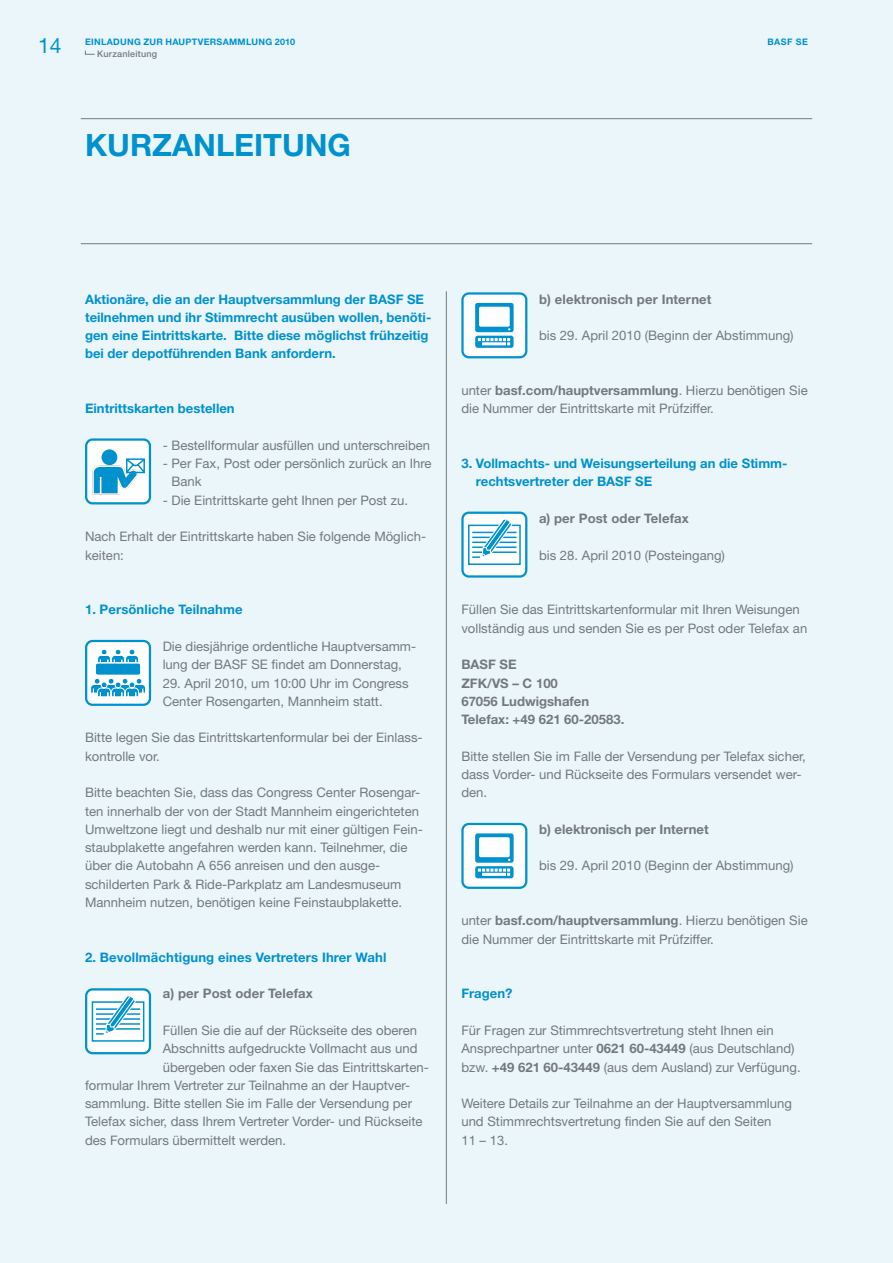
<style>
.page{position:relative;width:893px;height:1263px;background:#ebf6fb}
.page>*{position:absolute;margin:0;border:0;box-sizing:border-box;transform-origin:0 0}
.t1{font:700 30.75px "Helvetica Finanz Std";color:#0091cf}
.t2{font:21px "Helvetica Finanz Std";color:#0091cf}
.t3{font:13.2px/18.3px "Helvetica Finanz Std";color:#72797f}
.t4{font:700 13.2px/18.3px "Helvetica Finanz Std";color:#0091cf}
.t5{font:700 13.2px/18.3px "Helvetica Finanz Std";color:#72797f}
.t6{font:700 9px "Helvetica Finanz Std";letter-spacing:.03em;color:#0091cf}
.t7{font:500 9px "Helvetica Finanz Std";letter-spacing:.025em;color:#72797f}
.s1{font-weight:700}
</style>
<div class="page">
<svg style="left:85px;top:50px;width:10px;height:5px"></svg>
<hr style="left:81px;top:118px;width:731px;height:1px;background:#72797f">
<hr style="left:81px;top:243px;width:731px;height:1px;background:#72797f">
<div style="left:85px;top:640px;width:66px;height:66px;background:#fff;border:2px solid #0091cf;border-radius:6px"></div>
<svg style="left:90px;top:678px;width:56px;height:19px"></svg>
<svg style="left:98px;top:649px;width:41px;height:13px"></svg>
<div style="left:95px;top:662px;width:47px;height:14px;background:#0091cf;border:2px solid #fff;border-radius:2px"></div>
<div style="left:86px;top:440px;width:64px;height:63px;background:#fff;border-radius:6px"></div>
<div style="left:85px;top:438px;width:66px;height:66px;border:2px solid #0091cf;border-radius:6px"></div>
<svg style="left:92px;top:449px;width:53px;height:46px"></svg>
<div style="left:462px;top:293px;width:64px;height:64px;background:#fff;border-radius:6px"></div>
<div style="left:461px;top:292px;width:66px;height:66px;border:2px solid #0091cf;border-radius:6px"></div>
<svg style="left:475px;top:303px;width:39px;height:45px"></svg>
<div style="left:86px;top:989px;width:64px;height:64px;background:#fff;border-radius:6px"></div>
<div style="left:85px;top:988px;width:66px;height:66px;border:2px solid #0091cf;border-radius:6px"></div>
<div style="left:92px;top:1001px;width:52px;height:41px;background:#fff;border:2px solid #0091cf"></div>
<hr style="left:96px;top:1008px;width:44px;height:2px;background:#0091cf">
<hr style="left:96px;top:1013px;width:44px;height:2px;background:#0091cf">
<hr style="left:96px;top:1018px;width:44px;height:2px;background:#0091cf">
<hr style="left:96px;top:1023px;width:44px;height:2px;background:#0091cf">
<hr style="left:96px;top:1028px;width:44px;height:2px;background:#0091cf">
<svg style="left:96px;top:995px;width:40px;height:39px"></svg>
<div style="left:462px;top:513px;width:64px;height:63px;background:#fff;border-radius:6px"></div>
<div style="left:461px;top:512px;width:66px;height:66px;border:2px solid #0091cf;border-radius:6px"></div>
<div style="left:468px;top:525px;width:53px;height:40px;background:#fff;border:2px solid #0091cf"></div>
<hr style="left:472px;top:532px;width:44px;height:1px;background:#0091cf">
<hr style="left:472px;top:537px;width:44px;height:1px;background:#0091cf">
<hr style="left:472px;top:541px;width:44px;height:2px;background:#0091cf">
<hr style="left:472px;top:546px;width:44px;height:2px;background:#0091cf">
<hr style="left:472px;top:551px;width:44px;height:2px;background:#0091cf">
<svg style="left:472px;top:519px;width:40px;height:39px"></svg>
<div style="left:462px;top:824px;width:64px;height:64px;background:#fff;border-radius:6px"></div>
<div style="left:461px;top:823px;width:66px;height:66px;border:2px solid #0091cf;border-radius:6px"></div>
<svg style="left:475px;top:833px;width:39px;height:45px"></svg>
<hr style="left:446px;top:291px;width:1px;height:913px;background:#72797f">
<h2 class="t2" style="left:38px;top:33px;width:25px">14</h2>
<p class="t6" style="left:85px;top:36px;width:127px">Einladung zur hauptversamm</p>
<p class="t6" style="left:246px;top:36px;width:51px">lung 2010</p>
<p class="t6" style="left:767px;top:36px;width:42px">BASF SE</p>
<p class="t7" style="left:97px;top:48px;width:61px">Kurzanleitung</p>
<h1 class="t1" style="left:85px;top:126px;width:267px">kurzanleitung</h1>
<p class="t4" style="left:85px;top:290px;width:348px">Aktionäre, die an der Hauptversammlung der BASF SE teilnehmen und ihr Stimmrecht ausüben wollen, benöti&shy;gen eine Eintrittskarte. Bitte diese möglichst frühzeitig bei der depotführenden Bank anfordern.</p>
<p class="t4" style="left:85px;top:399px;width:151px">Eintrittskarten bestellen</p>
<p class="t3" style="left:163px;top:436px;width:269px">- Bestellformular ausfüllen und unterschreiben</p>
<p class="t3" style="left:171px;top:454px;width:262px;text-indent:-9px">- Per Fax, Post oder persönlich zurück an Ihre<br>Bank</p>
<p class="t3" style="left:163px;top:491px;width:247px">- Die Eintrittskarte geht Ihnen per Post zu.</p>
<p class="t3" style="left:85px;top:527px;width:343px">Nach Erhalt der Eintrittskarte haben Sie folgende Möglich&shy;keiten:</p>
<p class="t4" style="left:85px;top:600px;width:159px">1. Persönliche Teilnahme</p>
<p class="t3" style="left:163px;top:637px;width:255px">Die diesjährige ordentliche Hauptversamm&shy;lung der BASF SE findet am Donnerstag,</p>
<p class="t3" style="left:163px;top:674px;width:247px">29. April 2010, um 10:00 Uhr im Congress<br>Center Rosengarten, Mannheim statt.</p>
<p class="t3" style="left:85px;top:728px;width:339px">Bitte legen Sie das Eintrittskartenformular bei der Einlass&shy;kontrolle vor.</p>
<p class="t3" style="left:85px;top:783px;width:339px">Bitte beachten Sie, dass das Congress Center Rosengar&shy;ten innerhalb der von der Stadt Mannheim eingerichteten Umweltzone liegt und deshalb nur mit einer gültigen Fein&shy;staubplakette angefahren werden kann. Teilnehmer, die über die Autobahn A 656 anreisen und den ausge&shy;schilderten Park &amp; Ride-Parkplatz am Landesmuseum Mannheim nutzen, benötigen keine Feinstaubplakette.</p>
<p class="t4" style="left:85px;top:948px;width:303px">2. Bevollmächtigung eines Vertreters Ihrer Wahl</p>
<p class="t5" style="left:163px;top:984px;width:152px">a) per Post oder Telefax</p>
<p class="t3" style="left:163px;top:1021px;width:256px">Füllen Sie die auf der Rückseite des oberen</p>
<p class="t3" style="left:163px;top:1039px;width:256px">Abschnitts aufgedruckte Vollmacht aus und</p>
<p class="t3" style="left:163px;top:1057px;width:268px">übergeben oder faxen Sie das Eintrittskarten-</p>
<p class="t3" style="left:85px;top:1076px;width:327px">formular Ihrem Vertreter zur Teilnahme an der Hauptver-</p>
<p class="t3" style="left:85px;top:1094px;width:328px">sammlung. Bitte stellen Sie im Falle der Versendung per</p>
<p class="t3" style="left:85px;top:1112px;width:339px">Telefax sicher, dass Ihrem Vertreter Vorder- und Rückseite</p>
<p class="t3" style="left:85px;top:1131px;width:203px">des Formulars übermittelt werden.</p>
<p class="t5" style="left:539px;top:290px;width:174px">b) elektronisch per Internet</p>
<p class="t3" style="left:539px;top:326px;width:256px">bis 29. April 2010 (Beginn der Abstimmung)</p>
<p class="t3" style="left:461px;top:381px;width:348px">unter <span class="s1">basf.com/hauptversammlung</span>. Hierzu benötigen Sie die Nummer der Eintrittskarte mit Prüfziffer.</p>
<p class="t4" style="left:476px;top:454px;width:313px;text-indent:-15px">3. Vollmachts- und Weisungserteilung an die Stimm&shy;rechtsvertreter der BASF SE</p>
<p class="t5" style="left:539px;top:509px;width:151px">a) per Post oder Telefax</p>
<p class="t3" style="left:539px;top:546px;width:187px">bis 28. April 2010 (Posteingang)</p>
<p class="t3" style="left:461px;top:600px;width:347px">Füllen Sie das Eintrittskartenformular mit Ihren Weisungen vollständig aus und senden Sie es per Post oder Telefax an</p>
<p class="t5" style="left:461px;top:655px;width:164px">BASF SE<br>ZFK/VS – C 100<br>67056 Ludwigshafen<br>Telefax: +49 621 60-20583.</p>
<p class="t3" style="left:461px;top:747px;width:346px">Bitte stellen Sie im Falle der Versendung per Telefax sicher, dass Vorder- und Rückseite des Formulars versendet wer&shy;den.</p>
<p class="t5" style="left:539px;top:820px;width:171px">b) elektronisch per Internet</p>
<p class="t3" style="left:539px;top:856px;width:256px">bis 29. April 2010 (Beginn der Abstimmung)</p>
<p class="t3" style="left:461px;top:911px;width:348px">unter <span class="s1">basf.com/hauptversammlung</span>. Hierzu benötigen Sie die Nummer der Eintrittskarte mit Prüfziffer.</p>
<p class="t4" style="left:461px;top:984px;width:53px">Fragen?</p>
<p class="t3" style="left:461px;top:1021px;width:341px">Für Fragen zur Stimmrechtsvertretung steht Ihnen ein<br>Ansprechpartner unter <span class="s1">0621 60-43449</span> (aus Deutschland) bzw. <span class="s1">+49 621 60-43449</span> (aus dem Ausland) zur Verfügung.</p>
<p class="t3" style="left:461px;top:1094px;width:332px">Weitere Details zur Teilnahme an der Hauptversammlung und Stimmrechtsvertretung finden Sie auf den Seiten<br>11 – 13.</p>
</div>
